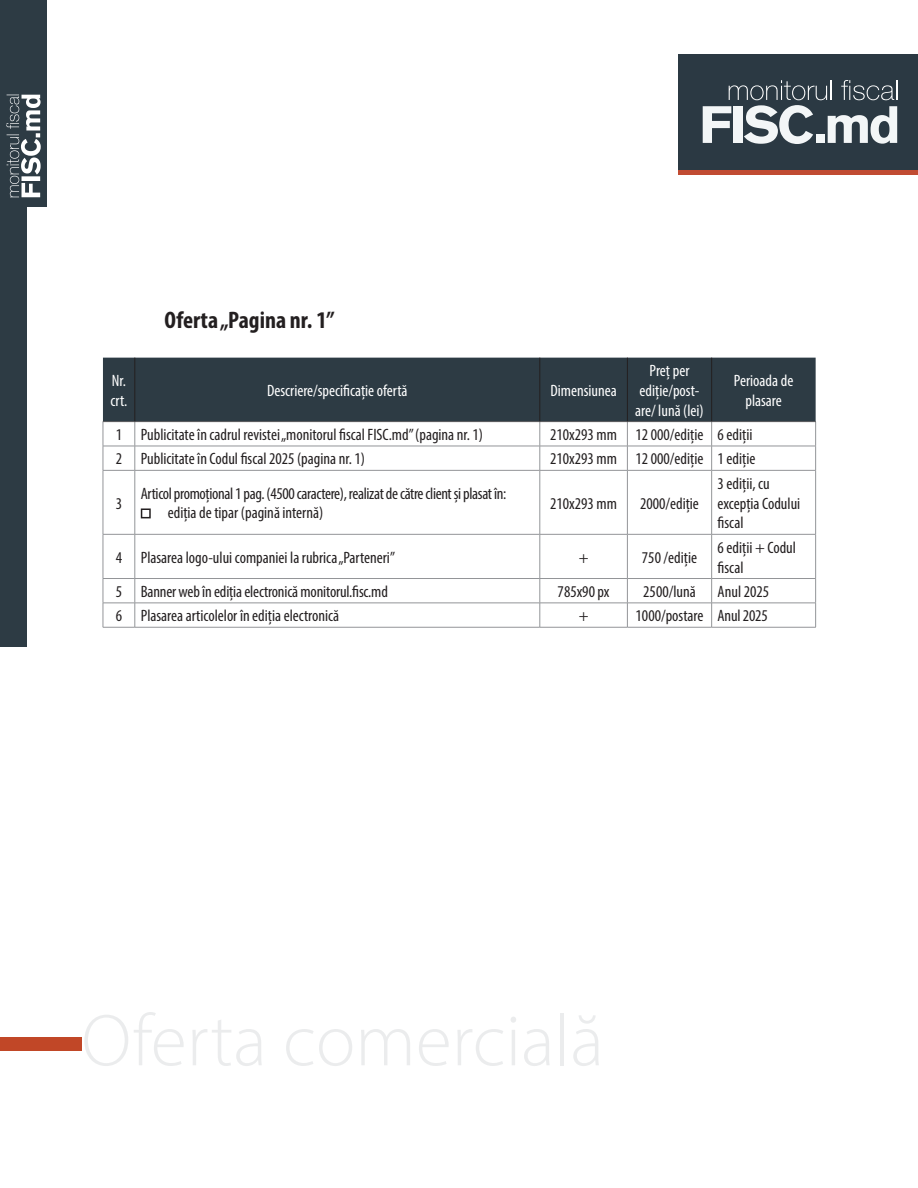
<style>
.page{position:relative;width:918px;height:1188px;background:#fff}
.page>*{position:absolute;margin:0;border:0;box-sizing:border-box;transform-origin:0 0}
.t1{font:700 condensed 24px "Myriad Pro";color:#231f20}
.t2{font:condensed 16.5px/19.8px "Myriad Pro";color:#231f20}
.t3{font:condensed 16.5px/19.8px "Myriad Pro";color:#fff;text-align:center}
.t4{font:condensed 16.5px "Myriad Pro";letter-spacing:-.02em;color:#231f20}
</style>
<div class="page">
<div style="left:0;top:1038px;width:82px;height:13px;background:#c14727"></div>
<div style="left:0;top:202px;width:27px;height:445px;background:#2d3b44"></div>
<div style="left:0;top:0;width:47px;height:207px;background:#2d3b44"></div>
<svg style="left:6px;top:95px;width:35px;height:102px"></svg>
<div style="left:103px;top:358px;width:713px;height:63px;background:#2d3b44"></div>
<hr style="left:103px;top:446px;width:32px;height:1px;background:#939598">
<svg style="left:103px;top:422px;width:1px;height:48px"></svg>
<hr style="left:135px;top:446px;width:405px;height:1px;background:#939598">
<svg style="left:135px;top:422px;width:1px;height:48px"></svg>
<hr style="left:540px;top:446px;width:87px;height:1px;background:#939598">
<svg style="left:540px;top:422px;width:1px;height:48px"></svg>
<hr style="left:627px;top:446px;width:85px;height:1px;background:#939598">
<svg style="left:627px;top:422px;width:1px;height:48px"></svg>
<hr style="left:712px;top:446px;width:104px;height:1px;background:#939598">
<svg style="left:711px;top:422px;width:1px;height:48px"></svg>
<svg style="left:815px;top:422px;width:1px;height:48px"></svg>
<hr style="left:103px;top:470px;width:32px;height:1px;background:#939598">
<hr style="left:103px;top:471px;width:1px;height:63px;background:#939598">
<hr style="left:135px;top:470px;width:405px;height:1px;background:#939598">
<hr style="left:135px;top:471px;width:1px;height:63px;background:#939598">
<hr style="left:540px;top:470px;width:87px;height:1px;background:#939598">
<hr style="left:540px;top:471px;width:1px;height:63px;background:#939598">
<hr style="left:627px;top:470px;width:85px;height:1px;background:#939598">
<hr style="left:627px;top:471px;width:1px;height:63px;background:#939598">
<hr style="left:712px;top:470px;width:104px;height:1px;background:#939598">
<hr style="left:711px;top:471px;width:1px;height:63px;background:#939598">
<hr style="left:815px;top:471px;width:1px;height:63px;background:#939598">
<hr style="left:103px;top:534px;width:32px;height:1px;background:#939598">
<hr style="left:103px;top:535px;width:1px;height:43px;background:#939598">
<hr style="left:135px;top:534px;width:405px;height:1px;background:#939598">
<hr style="left:135px;top:535px;width:1px;height:43px;background:#939598">
<hr style="left:540px;top:534px;width:87px;height:1px;background:#939598">
<hr style="left:540px;top:535px;width:1px;height:43px;background:#939598">
<hr style="left:627px;top:534px;width:85px;height:1px;background:#939598">
<hr style="left:627px;top:535px;width:1px;height:43px;background:#939598">
<hr style="left:712px;top:534px;width:104px;height:1px;background:#939598">
<hr style="left:711px;top:535px;width:1px;height:43px;background:#939598">
<hr style="left:815px;top:535px;width:1px;height:43px;background:#939598">
<hr style="left:103px;top:578px;width:32px;height:1px;background:#939598">
<hr style="left:135px;top:578px;width:405px;height:1px;background:#939598">
<hr style="left:540px;top:578px;width:87px;height:1px;background:#939598">
<hr style="left:627px;top:578px;width:85px;height:1px;background:#939598">
<hr style="left:712px;top:578px;width:104px;height:1px;background:#939598">
<hr style="left:103px;top:603px;width:32px;height:1px;background:#939598">
<svg style="left:103px;top:579px;width:1px;height:48px"></svg>
<hr style="left:135px;top:603px;width:405px;height:1px;background:#939598">
<svg style="left:135px;top:579px;width:1px;height:48px"></svg>
<hr style="left:540px;top:603px;width:87px;height:1px;background:#939598">
<svg style="left:540px;top:579px;width:1px;height:48px"></svg>
<hr style="left:627px;top:603px;width:85px;height:1px;background:#939598">
<svg style="left:627px;top:579px;width:1px;height:48px"></svg>
<hr style="left:712px;top:603px;width:104px;height:1px;background:#939598">
<svg style="left:711px;top:579px;width:1px;height:48px"></svg>
<svg style="left:815px;top:579px;width:1px;height:48px"></svg>
<hr style="left:103px;top:627px;width:32px;height:1px;background:#939598">
<hr style="left:135px;top:627px;width:405px;height:1px;background:#939598">
<hr style="left:540px;top:627px;width:87px;height:1px;background:#939598">
<hr style="left:627px;top:627px;width:85px;height:1px;background:#939598">
<hr style="left:712px;top:627px;width:104px;height:1px;background:#939598">
<hr style="left:103px;top:421px;width:32px;height:1px;background:#57585a">
<hr style="left:135px;top:421px;width:405px;height:1px;background:#57585a">
<hr style="left:540px;top:421px;width:87px;height:1px;background:#57585a">
<hr style="left:627px;top:421px;width:85px;height:1px;background:#57585a">
<hr style="left:712px;top:421px;width:104px;height:1px;background:#57585a">
<hr style="left:539px;top:358px;width:1px;height:63px;background:#231f20">
<hr style="left:627px;top:358px;width:1px;height:63px;background:#231f20">
<hr style="left:711px;top:358px;width:1px;height:63px;background:#231f20">
<hr style="left:134px;top:358px;width:1px;height:63px;background:#231f20">
<div style="left:141px;top:508px;width:10px;height:10px;border:2px solid #231f20"></div>
<div style="left:678px;top:54px;width:240px;height:116px;background:#2b3943"></div>
<svg style="left:703px;top:80px;width:194px;height:64px"></svg>
<div style="left:678px;top:170px;width:240px;height:5px;background:#c14b32"></div>
<p class="t1" style="left:164px;top:305px;width:172px">Oferta „Pagina nr. 1”</p>
<p class="t3" style="left:111px;top:370px;width:18px;text-align:left">Nr. crt.</p>
<p class="t3" style="left:267px;top:380px;width:142px">Descriere/specificație ofertă</p>
<p class="t3" style="left:550px;top:380px;width:68px">Dimensiunea</p>
<p class="t3" style="left:635px;top:360px;width:70px">Preț per ediție/post&shy;are/ lună (lei)</p>
<p class="t3" style="left:734px;top:370px;width:61px">Perioada de plasare</p>
<p class="t2" style="left:116px;top:424px;width:8px">1</p>
<p class="t2" style="left:141px;top:424px;width:344px">Publicitate în cadrul revistei „monitorul fiscal FISC.md” (pagina nr. 1)</p>
<p class="t2" style="left:550px;top:424px;width:68px">210x293 mm</p>
<p class="t2" style="left:636px;top:424px;width:69px">12 000/ediție</p>
<p class="t2" style="left:718px;top:424px;width:36px">6 ediții</p>
<p class="t2" style="left:116px;top:449px;width:8px">2</p>
<p class="t2" style="left:141px;top:449px;width:226px">Publicitate în Codul fiscal 2025 (pagina nr. 1)</p>
<p class="t2" style="left:550px;top:449px;width:68px">210x293 mm</p>
<p class="t2" style="left:636px;top:449px;width:69px">12 000/ediție</p>
<p class="t2" style="left:718px;top:449px;width:39px">1 ediție</p>
<p class="t2" style="left:116px;top:493px;width:8px">3</p>
<p class="t2" style="left:718px;top:473px;width:84px">3 ediții, cu excepția Codului fiscal</p>
<p class="t4" style="left:141px;top:483px;width:367px">Articol promoțional 1 pag. (4500 caractere), realizat de către client și plasat în:</p>
<p class="t2" style="left:168px;top:503px;width:157px">ediția de tipar (pagină internă)</p>
<p class="t2" style="left:550px;top:493px;width:68px">210x293 mm</p>
<p class="t2" style="left:640px;top:493px;width:60px">2000/ediție</p>
<p class="t2" style="left:116px;top:547px;width:8px">4</p>
<p class="t2" style="left:141px;top:547px;width:256px">Plasarea logo-ului companiei la rubrica „Parteneri”</p>
<p class="t2" style="left:579px;top:547px;width:11px">+</p>
<p class="t2" style="left:642px;top:547px;width:57px">750 /ediție</p>
<p class="t2" style="left:718px;top:537px;width:80px">6 ediții + Codul fiscal</p>
<p class="t2" style="left:116px;top:581px;width:8px">5</p>
<p class="t2" style="left:141px;top:581px;width:249px">Banner web în ediția electronică monitorul.fisc.md</p>
<p class="t2" style="left:558px;top:581px;width:53px">785x90 px</p>
<p class="t2" style="left:643px;top:581px;width:54px">2500/lună</p>
<p class="t2" style="left:718px;top:581px;width:53px">Anul 2025</p>
<p class="t2" style="left:116px;top:606px;width:8px">6</p>
<p class="t2" style="left:141px;top:606px;width:200px">Plasarea articolelor în ediția electronică</p>
<p class="t2" style="left:579px;top:606px;width:11px">+</p>
<p class="t2" style="left:636px;top:606px;width:69px">1000/postare</p>
<p class="t2" style="left:718px;top:606px;width:52px">Anul 2025</p>
</div>
